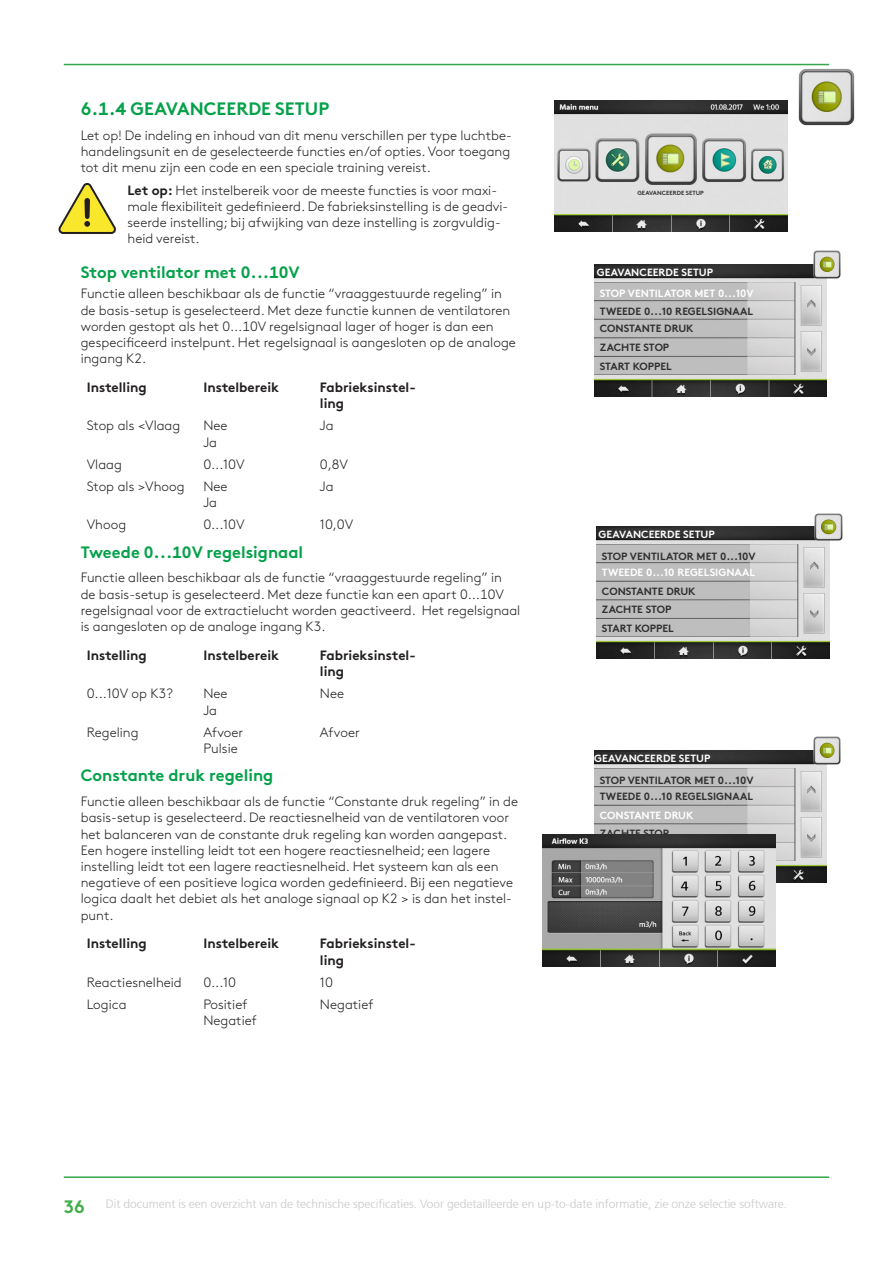
<style>
.page{position:relative;width:893px;height:1263px;background:#fff}
.page>*{position:absolute;margin:0;border:0;box-sizing:border-box;transform-origin:0 0}
.Rubrik_3{font:700 18px "Swegon Brown";color:#04a14a}
.Rubrik_3-2{font:700 16.5px "Swegon Brown";color:#04a14a}
.Rubrik_4{font:300 13.5px/16.2px "Swegon Brown";color:#231f20}
.Brödtext{font:300 13.5px/16.2px "Swegon Brown";color:#231f20;text-align:justify}
.Brödtext-2{font:700 13.5px/16.2px "Swegon Brown";color:#231f20}
.t1{font:300 12px "Frutiger 45";color:#c7c8ca}
.t2{font:700 10.5px "Swegon Brown";color:#312f30}
.t3{font:700 10.5px "Swegon Brown";color:#fff}
.t4{font:700 6px "Swegon Brown";color:#312f30}
.s1{font-weight:700}
.s2{font-family:"Swegon Brown";font-weight:700;font-size:18px;color:#40ae49}
</style>
<div class="page">
<hr style="left:64px;top:1176px;width:765px;height:2px;background:#33a749">
<hr style="left:64px;top:64px;width:765px;height:1px;background:#33a749">
<svg style="left:58px;top:183px;width:58px;height:51px"></svg>
<img style="left:798px;top:68px;width:57px;height:58px">
<img style="left:554px;top:100px;width:233px;height:132px">
<img style="left:594px;top:750px;width:233px;height:132px">
<img style="left:596px;top:527px;width:233px;height:132px">
<img style="left:594px;top:264px;width:233px;height:132px">
<img style="left:812px;top:250px;width:29px;height:29px">
<img style="left:814px;top:513px;width:29px;height:29px">
<img style="left:812px;top:736px;width:29px;height:29px">
<img style="left:542px;top:835px;width:233px;height:132px">
<p class="Rubrik_3" style="left:81px;top:94px;width:250px">6.1.4 GEAVANCEERDE SETUP</p>
<p class="Brödtext" style="left:81px;top:126px;width:432px">Let op! De indeling en inhoud van dit menu verschillen per type luchtbe&shy;handelingsunit en de geselecteerde functies en/of opties. Voor toegang tot dit menu zijn een code en een speciale training vereist.</p>
<p class="Brödtext" style="left:128px;top:181px;width:382px;text-align:left"><span class="s1">Let op:</span> Het instelbereik voor de meeste functies is voor maxi&shy;male flexibiliteit gedefinieerd. De fabrieksinstelling is de geadvi&shy;seerde instelling; bij afwijking van deze instelling is zorgvuldig&shy;heid vereist.</p>
<p class="Rubrik_3-2" style="left:81px;top:259px;width:221px">Stop ventilator met 0...10V</p>
<p class="Rubrik_4" style="left:81px;top:285px;width:437px">Functie alleen beschikbaar als de functie “vraaggestuurde regeling” in de basis-setup is geselecteerd. Met deze functie kunnen de ventilatoren worden gestopt als het 0...10V regelsignaal lager of hoger is dan een gespecificeerd instelpunt. Het regelsignaal is aangesloten op de analoge ingang K2.</p>
<p class="Brödtext-2" style="left:87px;top:378px;width:62px">Instelling</p>
<p class="Brödtext-2" style="left:203px;top:378px;width:77px">Instelbereik</p>
<p class="Brödtext-2" style="left:320px;top:378px;width:97px">Fabrieksinstel&shy;ling</p>
<p class="Rubrik_4" style="left:87px;top:417px;width:95px">Stop als &lt;Vlaag</p>
<p class="Rubrik_4" style="left:203px;top:417px;width:26px">Nee</p>
<p class="Rubrik_4" style="left:203px;top:433px;width:15px">Ja</p>
<p class="Rubrik_4" style="left:320px;top:417px;width:15px">Ja</p>
<p class="Rubrik_4" style="left:87px;top:455px;width:37px">Vlaag</p>
<p class="Rubrik_4" style="left:203px;top:455px;width:43px">0...10V</p>
<p class="Rubrik_4" style="left:320px;top:455px;width:30px">0,8V</p>
<p class="Rubrik_4" style="left:87px;top:477px;width:99px">Stop als &gt;Vhoog</p>
<p class="Rubrik_4" style="left:203px;top:477px;width:26px">Nee</p>
<p class="Rubrik_4" style="left:203px;top:493px;width:15px">Ja</p>
<p class="Rubrik_4" style="left:320px;top:477px;width:15px">Ja</p>
<p class="Rubrik_4" style="left:87px;top:515px;width:41px">Vhoog</p>
<p class="Rubrik_4" style="left:203px;top:515px;width:43px">0...10V</p>
<p class="Rubrik_4" style="left:320px;top:515px;width:35px">10,0V</p>
<p class="Rubrik_3-2" style="left:81px;top:538px;width:224px">Tweede 0...10V regelsignaal</p>
<p class="Rubrik_4" style="left:81px;top:569px;width:441px">Functie alleen beschikbaar als de functie “vraaggestuurde regeling” in<br>de basis-setup is geselecteerd. Met deze functie kan een apart 0...10V regelsignaal voor de extractielucht worden geactiveerd. Het regelsignaal is aangesloten op de analoge ingang K3.</p>
<p class="Brödtext-2" style="left:87px;top:646px;width:62px">Instelling</p>
<p class="Brödtext-2" style="left:203px;top:646px;width:77px">Instelbereik</p>
<p class="Brödtext-2" style="left:320px;top:646px;width:97px">Fabrieksinstel&shy;ling</p>
<p class="Rubrik_4" style="left:87px;top:684px;width:88px">0...10V op K3?</p>
<p class="Rubrik_4" style="left:203px;top:684px;width:26px">Nee</p>
<p class="Rubrik_4" style="left:203px;top:701px;width:15px">Ja</p>
<p class="Rubrik_4" style="left:320px;top:684px;width:26px">Nee</p>
<p class="Rubrik_4" style="left:87px;top:723px;width:53px">Regeling</p>
<p class="Rubrik_4" style="left:203px;top:723px;width:41px">Afvoer</p>
<p class="Rubrik_4" style="left:203px;top:739px;width:36px">Pulsie</p>
<p class="Rubrik_4" style="left:320px;top:723px;width:41px">Afvoer</p>
<p class="Rubrik_3-2" style="left:81px;top:762px;width:194px">Constante druk regeling</p>
<p class="Rubrik_4" style="left:81px;top:792px;width:439px">Functie alleen beschikbaar als de functie “Constante druk regeling” in de basis-setup is geselecteerd. De reactiesnelheid van de ventilatoren voor het balanceren van de constante druk regeling kan worden aangepast.<br>Een hogere instelling leidt tot een hogere reactiesnelheid; een lagere instelling leidt tot een lagere reactiesnelheid. Het systeem kan als een negatieve of een positieve logica worden gedefinieerd. Bij een negatieve logica daalt het debiet als het analoge signaal op K2 &gt; is dan het instel&shy;punt.</p>
<p class="Brödtext-2" style="left:87px;top:934px;width:62px">Instelling</p>
<p class="Brödtext-2" style="left:203px;top:934px;width:77px">Instelbereik</p>
<p class="Brödtext-2" style="left:320px;top:934px;width:97px">Fabrieksinstel&shy;ling</p>
<p class="Rubrik_4" style="left:87px;top:973px;width:96px">Reactiesnelheid</p>
<p class="Rubrik_4" style="left:203px;top:973px;width:34px">0...10</p>
<p class="Rubrik_4" style="left:320px;top:973px;width:15px">10</p>
<p class="Rubrik_4" style="left:87px;top:995px;width:41px">Logica</p>
<p class="Rubrik_4" style="left:203px;top:995px;width:45px">Positief</p>
<p class="Rubrik_4" style="left:203px;top:1011px;width:55px">Negatief</p>
<p class="Rubrik_4" style="left:320px;top:995px;width:55px">Negatief</p>
<p class="t4" style="left:637px;top:188px;width:68px">GEAVANCEERDE SETUP</p>
<p class="t3" style="left:597px;top:263px;width:118px">GEAVANCEERDE SETUP</p>
<p class="t3" style="left:600px;top:285px;width:155px">STOP VENTILATOR MET 0...10V</p>
<p class="t2" style="left:600px;top:302px;width:155px">TWEEDE 0...10 REGELSIGNAAL</p>
<p class="t2" style="left:600px;top:320px;width:95px">CONSTANTE DRUK</p>
<p class="t2" style="left:600px;top:339px;width:71px">ZACHTE STOP</p>
<p class="t2" style="left:600px;top:357px;width:73px">START KOPPEL</p>
<p class="t3" style="left:598px;top:526px;width:118px">GEAVANCEERDE SETUP</p>
<p class="t2" style="left:602px;top:548px;width:155px">STOP VENTILATOR MET 0...10V</p>
<p class="t3" style="left:602px;top:564px;width:155px">TWEEDE 0...10 REGELSIGNAAL</p>
<p class="t2" style="left:602px;top:583px;width:95px">CONSTANTE DRUK</p>
<p class="t2" style="left:602px;top:601px;width:71px">ZACHTE STOP</p>
<p class="t2" style="left:602px;top:620px;width:73px">START KOPPEL</p>
<p class="t3" style="left:594px;top:749px;width:118px">GEAVANCEERDE SETUP</p>
<p class="t2" style="left:600px;top:771px;width:155px">STOP VENTILATOR MET 0...10V</p>
<p class="t2" style="left:600px;top:788px;width:155px">TWEEDE 0...10 REGELSIGNAAL</p>
<p class="t3" style="left:600px;top:806px;width:95px">CONSTANTE DRUK</p>
<p class="t2" style="left:600px;top:825px;width:71px">ZACHTE STOP</p>
<p class="t1" style="left:64px;top:1197px;width:725px"><span class="s2">36</span> Dit document is een overzicht van de technische specificaties. Voor gedetailleerde en up-to-date informatie, zie onze selectie software.</p>
</div>
